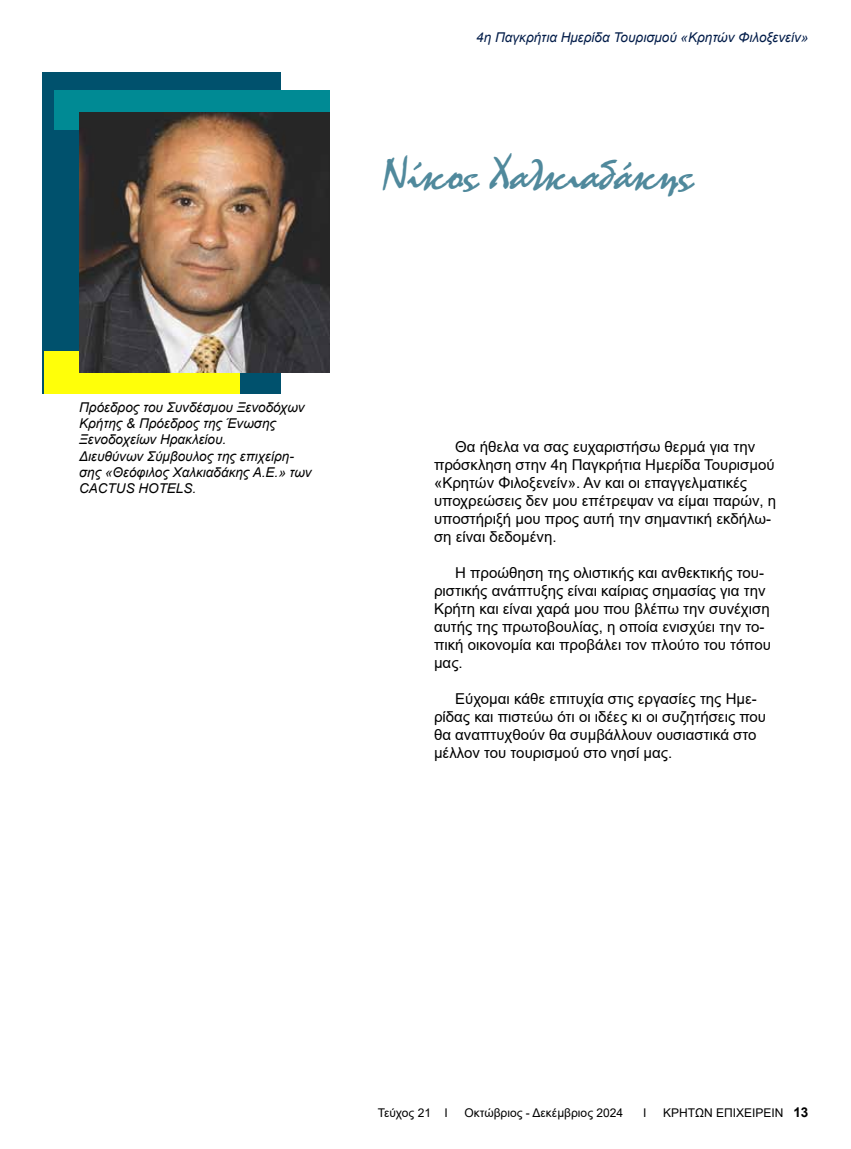
<style>
.page{position:relative;width:851px;height:1149px;background:#fff}
.page>*{position:absolute;margin:0;border:0;box-sizing:border-box;transform-origin:0 0}
.t1{font:48px "Mistral";color:#50899c}
.t2{font:15px/18px "Arial";color:#000}
.t3{font:italic 13.5px/16.2px "Arial";color:#000}
.t4{font:italic 13.5px "Arial";color:#001b48}
.t5{font:12px "Arial";color:#000}
.s1{font-weight:700;font-size:13.5px}
</style>
<div class="page">
<div style="left:43px;top:72px;width:238px;height:321px;background:#00516d"></div>
<div style="left:44px;top:351px;width:195px;height:42px;background:#ffff09"></div>
<div style="left:54px;top:90px;width:275px;height:40px;background:#008a94"></div>
<img style="left:80px;top:113px;width:249px;height:259px">
<p class="t4" style="left:476px;top:28px;width:333px">4η Παγκρήτια Ημερίδα Τουρισμού «Κρητών Φιλοξενείν»</p>
<h1 class="t1" style="left:383px;top:145px;width:313px">Νίκος Χαλκιαδάκης</h1>
<p class="t3" style="left:79px;top:399px;width:234px">Πρόεδρος του Συνδέσμου Ξενοδόχων<br>Κρήτης &amp; Πρόεδρος της Ένωσης<br>Ξενοδοχείων Ηρακλείου.<br>Διευθύνων Σύμβουλος της επιχείρη&shy;σης «Θεόφιλος Χαλκιαδάκης Α.Ε.» των<br>CACTUS HOTELS.</p>
<p class="t2" style="left:434px;top:437px;width:344px;text-indent:21px">Θα ήθελα να σας ευχαριστήσω θερμά για την πρόσκληση στην 4η Παγκρήτια Ημερίδα Τουρισμού «Κρητών Φιλοξενείν». Αν και οι επαγγελματικές υποχρεώσεις δεν μου επέτρεψαν να είμαι παρών, η υποστήριξή μου προς αυτή την σημαντική εκδήλω&shy;ση είναι δεδομένη.</p>
<p class="t2" style="left:434px;top:563px;width:338px;text-indent:21px">Η προώθηση της ολιστικής και ανθεκτικής του&shy;ριστικής ανάπτυξης είναι καίριας σημασίας για την Κρήτη και είναι χαρά μου που βλέπω την συνέχιση αυτής της πρωτοβουλίας, η οποία ενισχύει την το&shy;πική οικονομία και προβάλει τον πλούτο του τόπου μας.</p>
<p class="t2" style="left:434px;top:689px;width:333px;text-indent:21px">Εύχομαι κάθε επιτυχία στις εργασίες της Ημε&shy;ρίδας και πιστεύω ότι οι ιδέες κι οι συζητήσεις που θα αναπτυχθούν θα συμβάλλουν ουσιαστικά στο μέλλον του τουρισμού στο νησί μας.</p>
<p class="t5" style="left:378px;top:1104px;width:71px">Τεύχος 21 Ι</p>
<p class="t5" style="left:464px;top:1104px;width:160px">Οκτώβριος - Δεκέμβριος 2024</p>
<p class="t5" style="left:643px;top:1104px;width:5px">Ι</p>
<p class="t5" style="left:663px;top:1104px;width:147px">ΚΡΗΤΩΝ ΕΠΙΧΕΙΡΕΙΝ <span class="s1">13</span></p>
</div>
